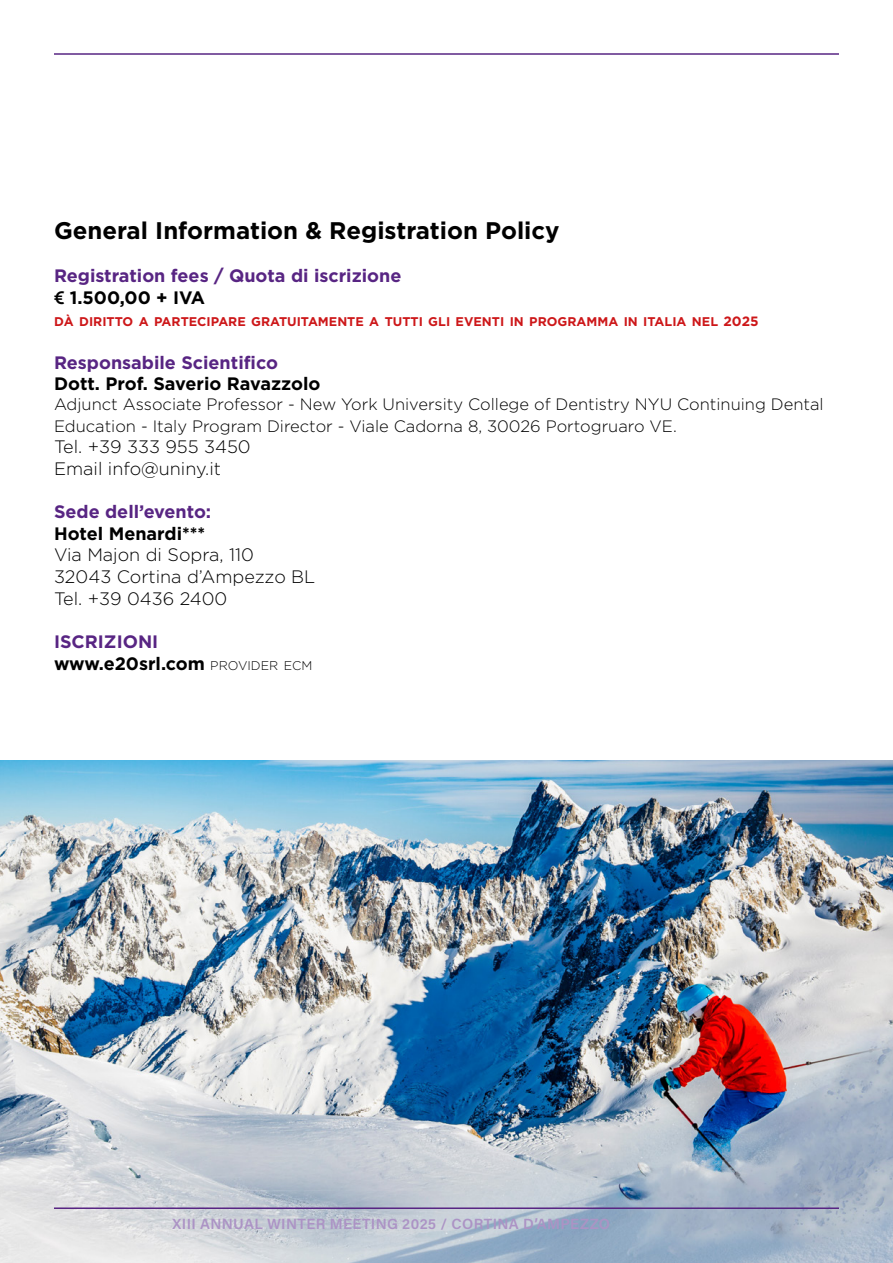
<style>
.page{position:relative;width:893px;height:1263px;background:#fff}
.page>*{position:absolute;margin:0;border:0;box-sizing:border-box;transform-origin:0 0}
.t1{font:700 24px "Gotham";color:#000}
.t2{font:300 18px/21.6px "Gotham";color:#000}
.t3{font:700 18px/21.6px "Gotham";color:#582583}
.t4{font:700 18px/21.6px "Gotham";color:#000}
.t5{font:300 16.5px/21.6px "Gotham";color:#000}
.t6{font:14.7px "Acumin Variable Concept";letter-spacing:.025em;color:#ac93c5}
.t7{font:700 12.6px "Gotham";color:#cd1719}
.s1{font-family:"Europa";color:#000}
.s2{color:#000}
.s3{font-size:13.5px}
.s4{color:#582583}
.s5{font-weight:300;font-size:12.6px}
</style>
<div class="page">
<img style="left:0;top:761px;width:893px;height:502px">
<hr style="left:54px;top:53px;width:785px;height:2px;background:#582583">
<hr style="left:54px;top:1207px;width:785px;height:2px;background:#582583">
<h1 class="t1" style="left:54px;top:217px;width:507px">General Information &amp; Registration Policy</h1>
<p class="t3" style="left:54px;top:265px;width:349px">Registration fees / Quota di iscrizione <span class="s1">€</span> <span class="s2">1.500,00 + IVA</span></p>
<p class="t7" style="left:54px;top:314px;width:706px">DÀ DIRITTO A PARTECIPARE GRATUITAMENTE A TUTTI GLI EVENTI IN PROGRAMMA IN ITALIA NEL <span class="s3">2025</span></p>
<p class="t3" style="left:54px;top:351px;width:226px">Responsabile Scientifico</p>
<p class="t4" style="left:54px;top:373px;width:268px">Dott. Prof. Saverio Ravazzolo</p>
<p class="t5" style="left:54px;top:393px;width:771px">Adjunct Associate Professor - New York University College of Dentistry NYU Continuing Dental<br>Education - Italy Program Director - Viale Cadorna 8, 30026 Portogruaro VE.</p>
<p class="t2" style="left:54px;top:436px;width:198px">Tel. +39 333 955 3450<br>Email info@uniny.it</p>
<p class="t3" style="left:54px;top:501px;width:159px">Sede dell’evento:</p>
<p class="t4" style="left:54px;top:522px;width:153px">Hotel Menardi***</p>
<p class="t2" style="left:54px;top:544px;width:263px">Via Majon di Sopra, 110<br>32043 Cortina d’Ampezzo BL<br>Tel. +39 0436 2400</p>
<p class="t4" style="left:54px;top:630px;width:260px"><span class="s4">ISCRIZIONI </span>www.e20srl.com <span class="s5">PROVIDER ECM</span></p>
<p class="t6" style="left:173px;top:1214px;width:439px">XIII ANNUAL WINTER MEETING 2025 / CORTINA D’AMPEZZO</p>
</div>
